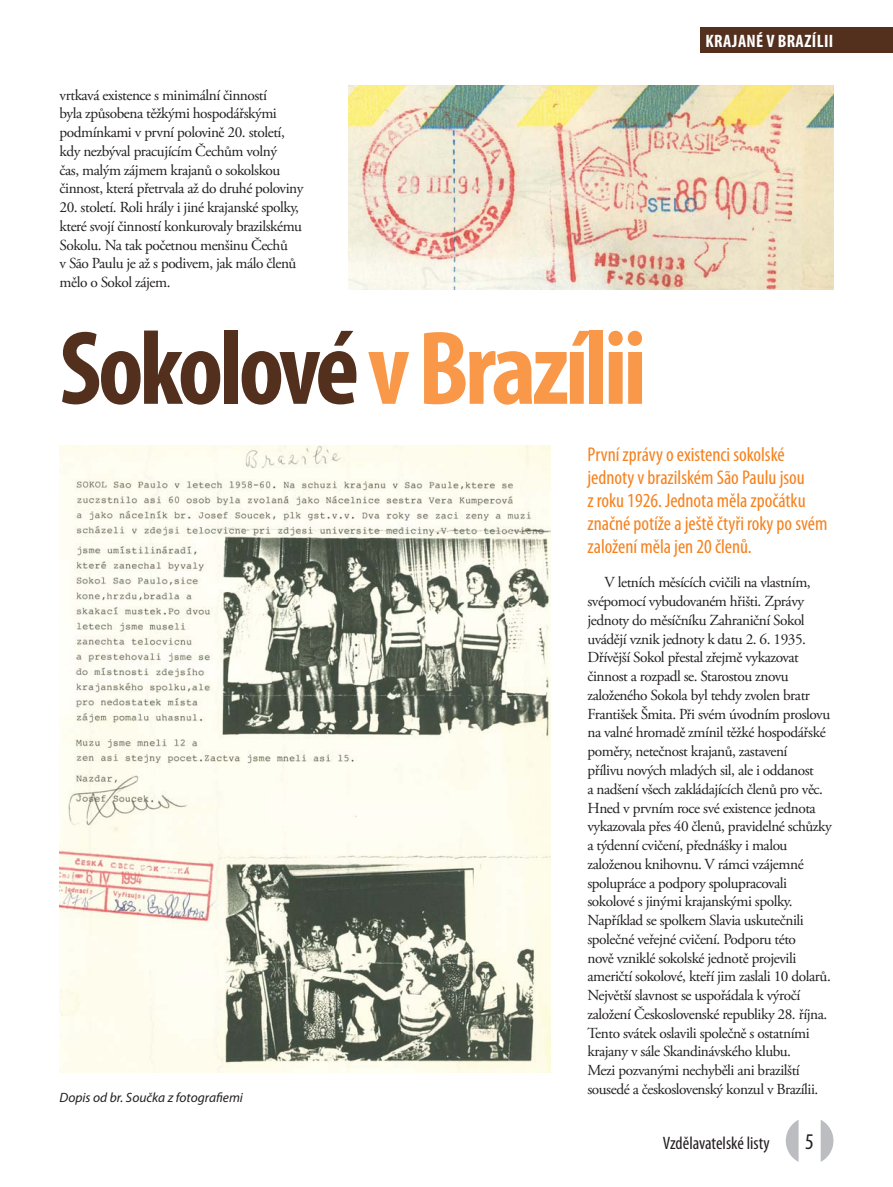
<style>
.page{position:relative;width:893px;height:1187px;background:#fff}
.page>*{position:absolute;margin:0;border:0;box-sizing:border-box;transform-origin:0 0}
.t1{font:700 condensed 105.75px "Myriad Pro";letter-spacing:-.04em;color:#f89848}
.t2{font:condensed 22.5px "Myriad Pro";color:#231f20}
.t3{font:condensed 19.95px/23.1px "Myriad Pro";color:#f5821f}
.t4{font:condensed 18px "Myriad Pro";color:#231f20}
.t5{font:700 condensed 18px "Myriad Pro";letter-spacing:.02em;color:#fff}
.t6{font:15.3px/18.8px "Adobe Garamond Pro";letter-spacing:-.03em;color:#231f20}
.t7{font:italic 13.5px "Myriad Pro";color:#231f20}
.s1{color:#53301e}
</style>
<div class="page">
<img style="left:60px;top:446px;width:491px;height:625px">
<img style="left:349px;top:85px;width:484px;height:205px">
<svg style="left:786px;top:1120px;width:47px;height:41px"></svg>
<div style="left:700px;top:28px;width:193px;height:25px;background:#53301e"></div>
<p class="t6" style="left:60px;top:87px;width:245px">vrtkavá existence s minimální činností<br>byla způsobena těžkými hospodářskými podmínkami v první polovině 20. století, kdy nezbýval pracujícím Čechům volný<br>čas, malým zájmem krajanů o sokolskou činnost, která přetrvala až do druhé poloviny</p>
<p class="t6" style="left:60px;top:199px;width:244px">20. století. Roli hrály i jiné krajanské spolky, které svojí činností konkurovaly brazilskému Sokolu. Na tak početnou menšinu Čechů<br>v São Paulu je až s podivem, jak málo členů mělo o Sokol zájem.</p>
<h1 class="t1" style="left:60px;top:330px;width:589px"><span class="s1">Sokolové</span> v Brazílii</h1>
<p class="t5" style="left:706px;top:35px;width:129px">KRAJANÉ V BRAZÍLII</p>
<p class="t7" style="left:60px;top:1092px;width:185px">Dopis od br. Součka z fotografiemi</p>
<h3 class="t3" style="left:587px;top:444px;width:241px">První zprávy o existenci sokolské jednoty v brazilském São Paulu jsou<br>z roku 1926. Jednota měla zpočátku značné potíže a ještě čtyři roky po svém založení měla jen 20 členů.</h3>
<p class="t6" style="left:587px;top:574px;width:246px;text-indent:17px">V letních měsících cvičili na vlastním, svépomocí vybudovaném hřišti. Zprávy jednoty do měsíčníku Zahraniční Sokol uvádějí vznik jednoty k datu 2. 6. 1935.<br>Dřívější Sokol přestal zřejmě vykazovat činnost a rozpadl se. Starostou znovu založeného Sokola byl tehdy zvolen bratr František Šmita. Při svém úvodním proslovu na valné hromadě zmínil těžké hospodářské poměry, netečnost krajanů, zastavení<br>přílivu nových mladých sil, ale i oddanost<br>a nadšení všech zakládajících členů pro věc.<br>Hned v prvním roce své existence jednota vykazovala přes 40 členů, pravidelné schůzky a týdenní cvičení, přednášky i malou založenou knihovnu. V rámci vzájemné spolupráce a podpory spolupracovali sokolové s jinými krajanskými spolky.<br>Například se spolkem Slavia uskutečnili společné veřejné cvičení. Podporu této<br>nově vzniklé sokolské jednotě projevili američtí sokolové, kteří jim zaslali 10 dolarů.<br>Největší slavnost se uspořádala k výročí založení Československé republiky 28. října.<br>Tento svátek oslavili společně s ostatními krajany v sále Skandinávského klubu.<br>Mezi pozvanými nechyběli ani brazilští sousedé a československý konzul v Brazílii.</p>
<p class="t4" style="left:663px;top:1136px;width:108px">Vzdělavatelské listy</p>
<h2 class="t2" style="left:805px;top:1132px;width:10px">5</h2>
</div>
